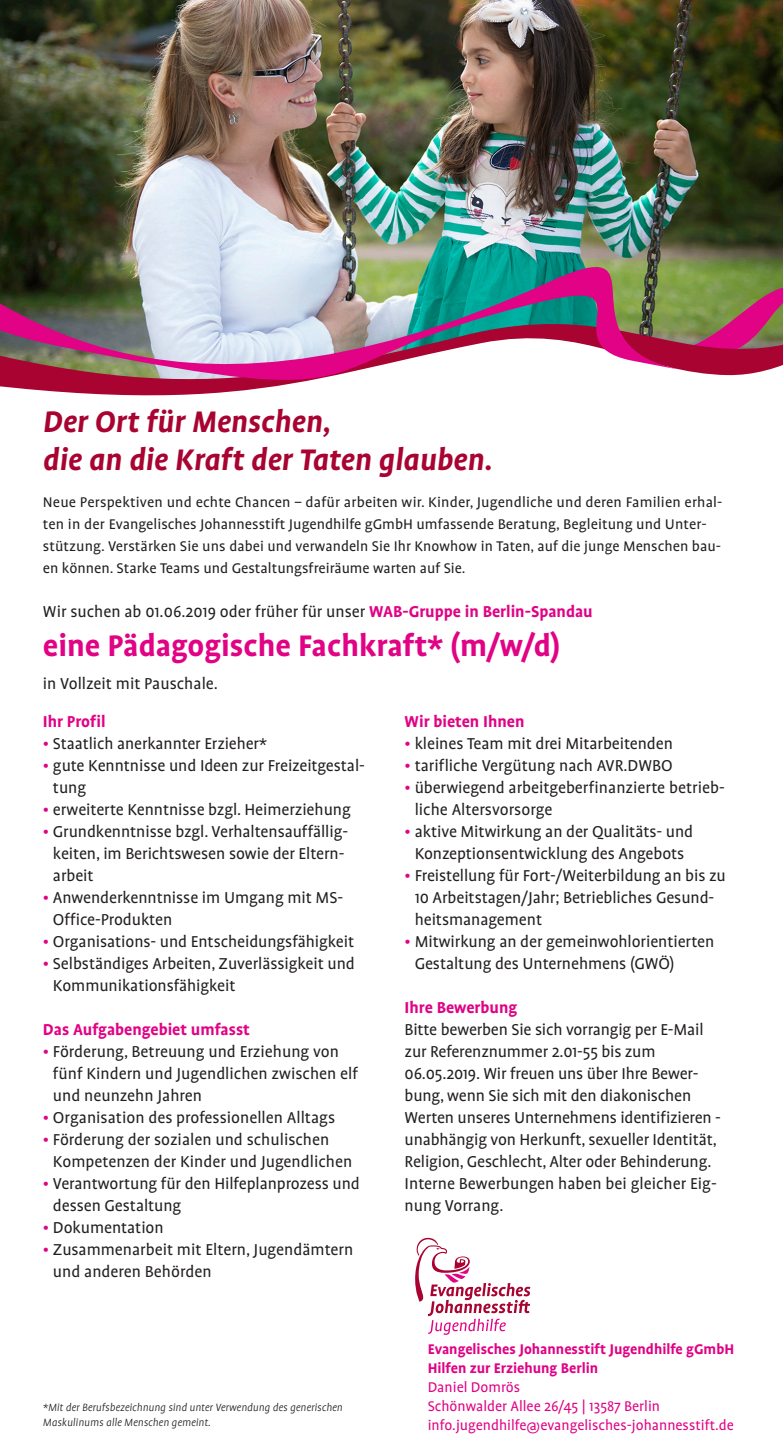
<style>
.page{position:relative;width:783px;height:1446px;background:#fff}
.page>*{position:absolute;margin:0;border:0;box-sizing:border-box;transform-origin:0 0}
.t1{font:italic 700 34px/38px "EJS Profile Pro";color:#a80331}
.t2{font:700 34px "EJS Profile Pro";color:#e10285}
.t3{font:18px/22px "EJS Profile Pro";letter-spacing:-.005em;color:#231f20}
.t4{font:700 18px "EJS Profile Pro";color:#e10285}
.t5{font:16px/22px "EJS Profile Pro";letter-spacing:.005em;color:#231f20}
.t6{font:16px/19px "EJS Profile Pro";color:#e10285}
.t7{font:700 16px/19px "EJS Profile Pro";color:#e10285}
.t8{font:italic 300 12px/14.4px "EJS Profile Pro";color:#231f20}
.s1{font-weight:700;color:#e10285}
.s2{color:#e10285}
</style>
<div class="page">
<svg style="left:415px;top:1238px;width:115px;height:97px"></svg>
<img style="left:0;top:0;width:782px;height:192px">
<img style="left:0;top:192px;width:782px;height:184px">
<img style="left:0;top:226px;width:688px;height:170px">
<h1 class="t1" style="left:43px;top:401px;width:451px">Der Ort für Menschen,<br>die an die Kraft der Taten glauben.</h1>
<p class="t5" style="left:43px;top:492px;width:681px">Neue Perspektiven und echte Chancen – dafür arbeiten wir. Kinder, Jugendliche und deren Familien erhal&shy;ten in der Evangelisches Johannesstift Jugendhilfe gGmbH umfassende Beratung, Begleitung und Unter&shy;stützung. Verstärken Sie uns dabei und verwandeln Sie Ihr Knowhow in Taten, auf die junge Menschen bau&shy;en können. Starke Teams und Gestaltungsfreiräume warten auf Sie.</p>
<p class="t3" style="left:43px;top:601px;width:551px">Wir suchen ab 01.06.2019 oder früher für unser <span class="s1">WAB-Gruppe in Berlin-Spandau</span></p>
<h1 class="t2" style="left:43px;top:625px;width:519px">eine Pädagogische Fachkraft* (m/w/d)</h1>
<p class="t3" style="left:43px;top:673px;width:176px">in Vollzeit mit Pauschale.</p>
<p class="t4" style="left:43px;top:711px;width:64px">Ihr Profil</p>
<p class="t3" style="left:43px;top:733px;width:225px"><span class="s2">•</span> Staatlich anerkannter Erzieher*</p>
<p class="t3" style="left:53px;top:755px;width:313px;text-indent:-10px"><span class="s2">•</span> gute Kenntnisse und Ideen zur Freizeitgestal&shy;tung</p>
<p class="t3" style="left:43px;top:799px;width:309px"><span class="s2">•</span> erweiterte Kenntnisse bzgl. Heimerziehung</p>
<p class="t3" style="left:53px;top:821px;width:296px;text-indent:-10px"><span class="s2">•</span> Grundkenntnisse bzgl. Verhaltensauffällig&shy;keiten, im Berichtswesen sowie der Eltern&shy;arbeit</p>
<p class="t3" style="left:53px;top:887px;width:291px;text-indent:-10px"><span class="s2">•</span> Anwenderkenntnisse im Umgang mit MS-<br>Office-Produkten</p>
<p class="t3" style="left:43px;top:931px;width:313px"><span class="s2">•</span> Organisations- und Entscheidungsfähigkeit</p>
<p class="t3" style="left:53px;top:953px;width:303px;text-indent:-10px"><span class="s2">•</span> Selbständiges Arbeiten, Zuverlässigkeit und<br>Kommunikationsfähigkeit</p>
<p class="t4" style="left:43px;top:1019px;width:208px">Das Aufgabengebiet umfasst</p>
<p class="t3" style="left:53px;top:1041px;width:306px;text-indent:-10px"><span class="s2">•</span> Förderung, Betreuung und Erziehung von fünf Kindern und Jugendlichen zwischen elf und neunzehn Jahren</p>
<p class="t3" style="left:43px;top:1107px;width:294px"><span class="s2">•</span> Organisation des professionellen Alltags</p>
<p class="t3" style="left:53px;top:1129px;width:301px;text-indent:-10px"><span class="s2">•</span> Förderung der sozialen und schulischen<br>Kompetenzen der Kinder und Jugendlichen</p>
<p class="t3" style="left:53px;top:1173px;width:308px;text-indent:-10px"><span class="s2">•</span> Verantwortung für den Hilfeplanprozess und dessen Gestaltung</p>
<p class="t3" style="left:43px;top:1217px;width:122px"><span class="s2">•</span> Dokumentation</p>
<p class="t3" style="left:53px;top:1239px;width:302px;text-indent:-10px"><span class="s2">•</span> Zusammenarbeit mit Eltern, Jugendämtern und anderen Behörden</p>
<p class="t4" style="left:404px;top:711px;width:121px">Wir bieten Ihnen</p>
<p class="t3" style="left:404px;top:733px;width:270px"><span class="s2">•</span> kleines Team mit drei Mitarbeitenden</p>
<p class="t3" style="left:404px;top:755px;width:269px"><span class="s2">•</span> tarifliche Vergütung nach AVR.DWBO</p>
<p class="t3" style="left:414px;top:777px;width:311px;text-indent:-10px"><span class="s2">•</span> überwiegend arbeitgeberfinanzierte betrieb&shy;liche Altersvorsorge</p>
<p class="t3" style="left:404px;top:821px;width:290px;text-align:center"><span class="s2">•</span> aktive Mitwirkung an der Qualitäts- und<br>Konzeptionsentwicklung des Angebots</p>
<p class="t3" style="left:414px;top:865px;width:312px;text-indent:-10px"><span class="s2">•</span> Freistellung für Fort-/Weiterbildung an bis zu<br>10 Arbeitstagen/Jahr; Betriebliches Gesund&shy;heitsmanagement</p>
<p class="t3" style="left:414px;top:931px;width:301px;text-indent:-10px"><span class="s2">•</span> Mitwirkung an der gemeinwohlorientierten<br>Gestaltung des Unternehmens (GWÖ)</p>
<p class="t4" style="left:404px;top:997px;width:114px">Ihre Bewerbung</p>
<p class="t3" style="left:404px;top:1019px;width:318px">Bitte bewerben Sie sich vorrangig per E-Mail zur Referenznummer 2.01-55 bis zum 06.05.2019. Wir freuen uns über Ihre Bewer&shy;bung, wenn Sie sich mit den diakonischen Werten unseres Unternehmens identifizieren - unabhängig von Herkunft, sexueller Identität, Religion, Geschlecht, Alter oder Behinderung.<br>Interne Bewerbungen haben bei gleicher Eig&shy;nung Vorrang.</p>
<p class="t8" style="left:43px;top:1400px;width:301px">*Mit der Berufsbezeichnung sind unter Verwendung des generischen<br>Maskulinums alle Menschen gemeint.</p>
<p class="t7" style="left:427px;top:1339px;width:308px">Evangelisches Johannesstift Jugendhilfe gGmbH<br>Hilfen zur Erziehung Berlin</p>
<p class="t6" style="left:427px;top:1378px;width:308px">Daniel Domrös<br>Schönwalder Allee 26/45 | 13587 Berlin info.jugendhilfe@evangelisches-johannesstift.de</p>
</div>
